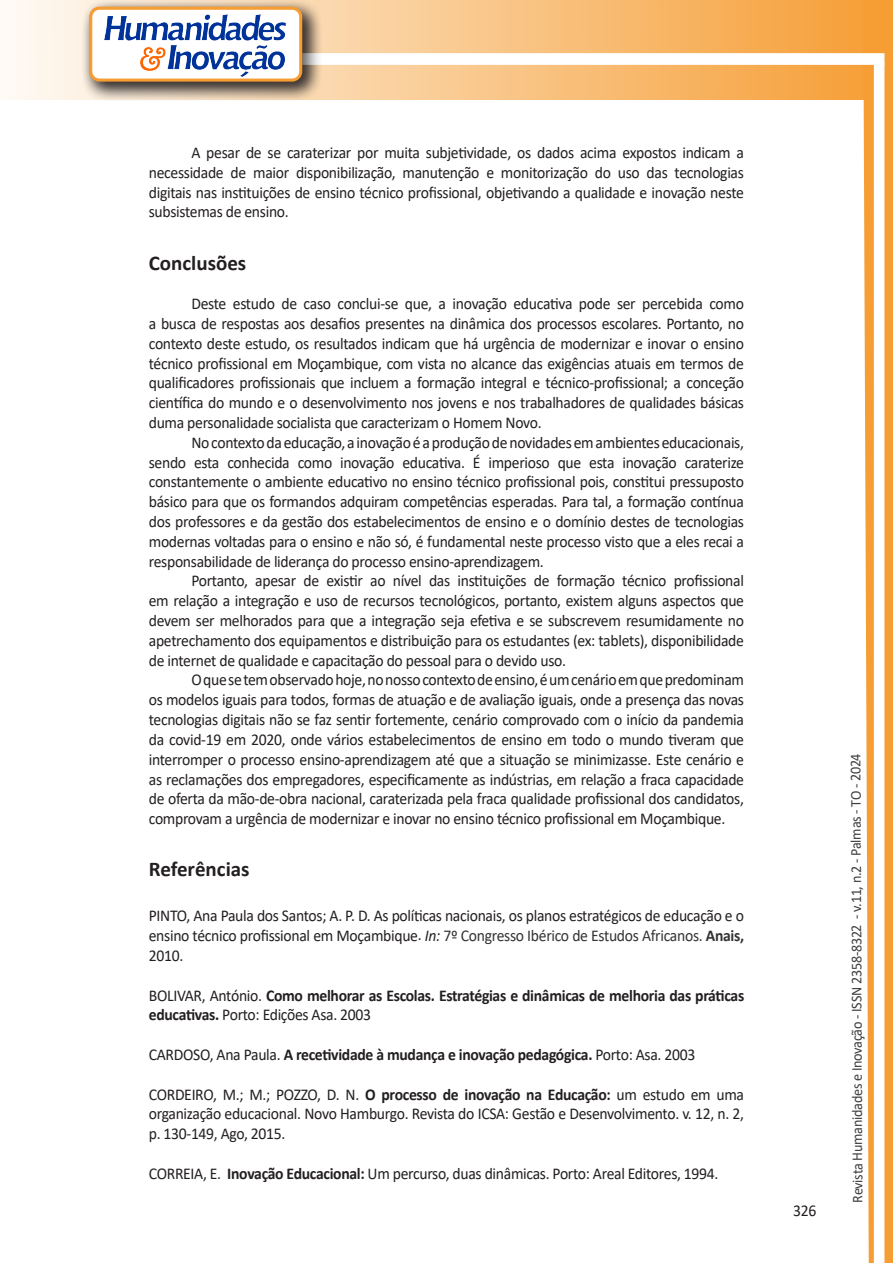
<style>
.page{position:relative;width:893px;height:1263px;background:#fff}
.page>*{position:absolute;margin:0;border:0;box-sizing:border-box;transform-origin:0 0}
.Titulo_2{font:700 21px "Calibri";color:#231f20}
.texto{font:16.5px/19.8px "Calibri";letter-spacing:-.02em;color:#231f20;text-align:justify;scale:.95 1}
.texto-2{font:700 16.5px/19.8px "Calibri";letter-spacing:-.02em;color:#231f20;scale:.95 1}
.t1{font:15px "Calibri";letter-spacing:-.025em;color:#3e3e3f;scale:.95 1}
.s1{font-style:italic}
.s2{color:#333}
.s3{font-weight:700;color:#333}
.s4{font-weight:400}
.s5{font-weight:700}
</style>
<div class="page">
<svg style="left:5px;top:0;width:858px;height:100px;background:#f9c484"></svg>
<div style="left:302px;top:53px;width:582px;height:12px;background:#fff;border:2px solid #fff"></div>
<svg style="left:863px;top:0;width:30px;height:1263px"></svg>
<div style="left:81px;top:0;width:241px;height:102px;background:#231f20;opacity:.75"></div>
<div style="left:91px;top:8px;width:210px;height:72px;background:#fff;border-radius:9px"></div>
<img style="left:104px;top:14px;width:181px;height:62px">
<div style="left:89px;top:7px;width:213px;height:75px;border:3px solid #f69e34;border-radius:9px"></div>
<p class="texto" style="left:149px;top:142px;width:628px;text-indent:43px">A pesar de se caraterizar por muita subjetividade, os dados acima expostos indicam a necessidade de maior disponibilização, manutenção e monitorização do uso das tecnologias digitais nas instituições de ensino técnico profissional, objetivando a qualidade e inovação neste subsistemas de ensino.</p>
<p class="Titulo_2" style="left:149px;top:248px;width:99px">Conclusões</p>
<p class="texto" style="left:149px;top:293px;width:628px;text-indent:43px">Deste estudo de caso conclui-se que, a inovação educativa pode ser percebida como a busca de respostas aos desafios presentes na dinâmica dos processos escolares. Portanto, no contexto deste estudo, os resultados indicam que há urgência de modernizar e inovar o ensino técnico profissional em Moçambique, com vista no alcance das exigências atuais em termos de qualificadores profissionais que incluem a formação integral e técnico-profissional; a conceção científica do mundo e o desenvolvimento nos jovens e nos trabalhadores de qualidades básicas duma personalidade socialista que caracterizam o Homem Novo.</p>
<p class="texto" style="left:149px;top:432px;width:628px;text-indent:43px">No contexto da educação, a inovação é a produção de novidades em ambientes educacionais, sendo esta conhecida como inovação educativa. É imperioso que esta inovação caraterize constantemente o ambiente educativo no ensino técnico profissional pois, constitui pressuposto básico para que os formandos adquiram competências esperadas. Para tal, a formação contínua dos professores e da gestão dos estabelecimentos de ensino e o domínio destes de tecnologias modernas voltadas para o ensino e não só, é fundamental neste processo visto que a eles recai a responsabilidade de liderança do processo ensino-aprendizagem.</p>
<p class="texto" style="left:149px;top:571px;width:628px;text-indent:43px">Portanto, apesar de existir ao nível das instituições de formação técnico profissional em relação a integração e uso de recursos tecnológicos, portanto, existem alguns aspectos que devem ser melhorados para que a integração seja efetiva e se subscrevem resumidamente no apetrechamento dos equipamentos e distribuição para os estudantes (ex: tablets), disponibilidade de internet de qualidade e capacitação do pessoal para o devido uso.</p>
<p class="texto" style="left:149px;top:670px;width:628px;text-indent:43px">O que se tem observado hoje, no nosso contexto de ensino, é um cenário em que predominam os modelos iguais para todos, formas de atuação e de avaliação iguais, onde a presença das novas tecnologias digitais não se faz sentir fortemente, cenário comprovado com o início da pandemia da covid-19 em 2020, onde vários estabelecimentos de ensino em todo o mundo tiveram que interromper o processo ensino-aprendizagem até que a situação se minimizasse. Este cenário e as reclamações dos empregadores, especificamente as indústrias, em relação a fraca capacidade de oferta da mão-de-obra nacional, caraterizada pela fraca qualidade profissional dos candidatos, comprovam a urgência de modernizar e inovar no ensino técnico profissional em Moçambique.</p>
<p class="Titulo_2" style="left:149px;top:854px;width:102px">Referências</p>
<p class="texto" style="left:149px;top:905px;width:628px">PINTO, Ana Paula dos Santos; A. P. D. As políticas nacionais, os planos estratégicos de educação e o ensino técnico profissional em Moçambique. <span class="s1">In:</span> <span class="s2">7º Congresso Ibérico de Estudos Africanos.</span> <span class="s3">Anais, </span>2010.</p>
<p class="texto-2" style="left:149px;top:985px;width:628px"><span class="s4">BOLIVAR, António.</span> Como melhorar as Escolas. Estratégias e dinâmicas de melhoria das práticas educativas. <span class="s4">Porto: Edições Asa. 2003</span></p>
<p class="texto-2" style="left:149px;top:1044px;width:577px"><span class="s4">CARDOSO, Ana Paula.</span> A recetividade à mudança e inovação pedagógica. <span class="s4">Porto: Asa. 2003</span></p>
<p class="texto" style="left:149px;top:1084px;width:628px">CORDEIRO, M.; M.; POZZO, D. N. <span class="s5">O processo de inovação na Educação:</span> um estudo em uma organização educacional. Novo Hamburgo. Revista do ICSA: Gestão e Desenvolvimento. v. 12, n. 2, p. 130-149, Ago, 2015.</p>
<p class="texto" style="left:149px;top:1163px;width:601px">CORREIA, E. <span class="s5">Inovação Educacional:</span> Um percurso, duas dinâmicas. Porto: Areal Editores, 1994.</p>
<p class="texto" style="left:793px;top:1200px;width:26px">326</p>
<p class="t1" style="left:846px;top:1203px;width:475px;rotate:-90deg">Revista Humanidades e Inovação - ISSN 2358-8322 - v.11, n.2 - Palmas - TO - 2024</p>
</div>
